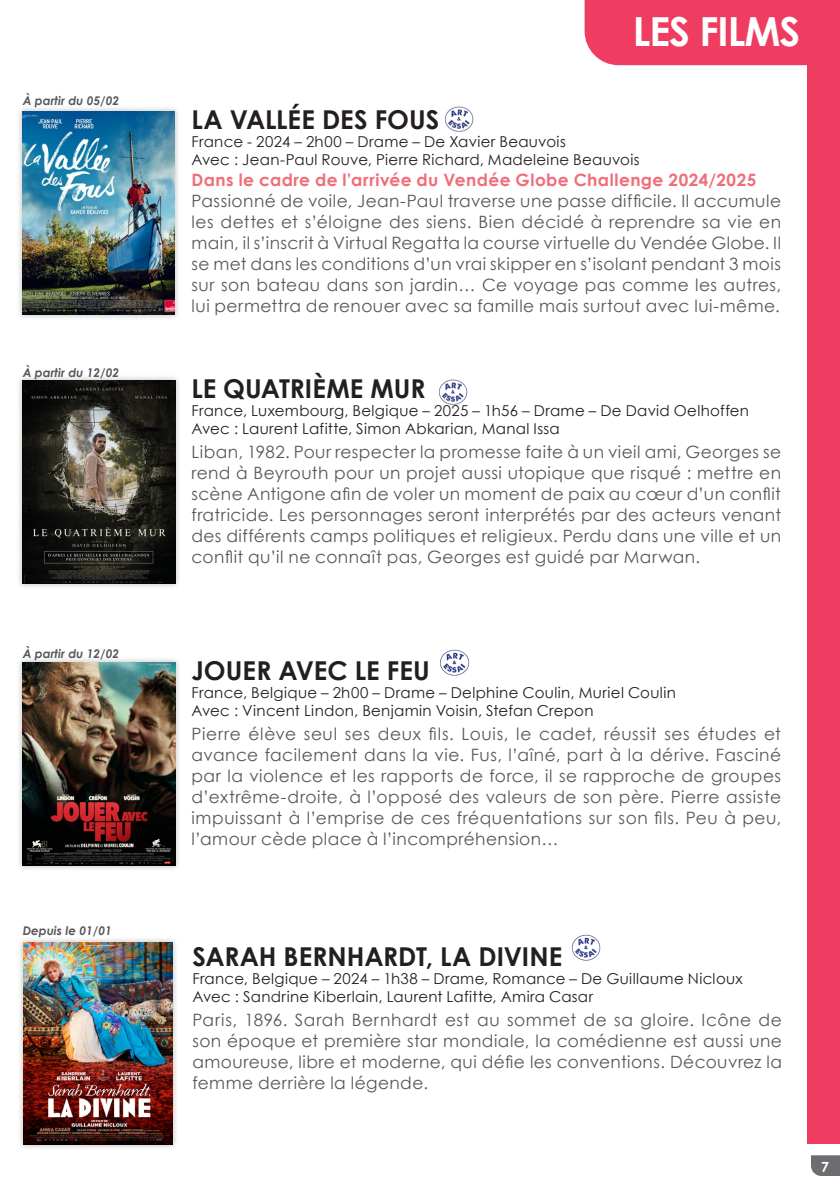
<style>
.page{position:relative;width:840px;height:1191px;background:#fff}
.page>*{position:absolute;margin:0;border:0;box-sizing:border-box;transform-origin:0 0}
.cartouche_film{font:700 40px "Century Gothic";letter-spacing:-.025em;color:#fff}
.courant{font:700 26px "Century Gothic";color:#231f20}
.courant-2{font:17px/21px "Century Gothic";letter-spacing:.025em;color:#57585a;text-align:justify}
.courant-3{font:700 17px "Century Gothic";letter-spacing:.025em;color:#f16c79}
.courant-4{font:15px "Century Gothic";letter-spacing:.02em;color:#231f20}
.t1{font:700 14px "Century Gothic";color:#fff}
.t2{font:italic 700 12px "Century Gothic";color:#57585a}
</style>
<div class="page">
<svg style="left:811px;top:1155px;width:28px;height:21px"></svg>
<div style="left:806px;top:0;width:33px;height:1143px;background:#ef3d62"></div>
<div style="left:584px;top:0;width:222px;height:65px;background:#ef3d62"></div>
<div style="left:16px;top:105px;width:165px;height:216px;background:#231f20;opacity:.3"></div>
<img style="left:23px;top:111px;width:151px;height:204px">
<div style="left:16px;top:374px;width:165px;height:216px;background:#231f20;opacity:.3"></div>
<img style="left:23px;top:380px;width:152px;height:204px">
<div style="left:16px;top:656px;width:165px;height:216px;background:#231f20;opacity:.3"></div>
<img style="left:23px;top:662px;width:152px;height:204px">
<div style="left:17px;top:936px;width:162px;height:215px;background:#231f20;opacity:.3"></div>
<img style="left:24px;top:942px;width:148px;height:202px">
<img style="left:571px;top:934px;width:30px;height:27px">
<img style="left:438px;top:379px;width:30px;height:26px">
<img style="left:440px;top:649px;width:30px;height:27px">
<img style="left:444px;top:106px;width:30px;height:26px">
<p class="t2" style="left:23px;top:92px;width:98px">À partir du 05/02</p>
<p class="t2" style="left:23px;top:363px;width:98px">À partir du 12/02</p>
<p class="t2" style="left:23px;top:644px;width:98px">À partir du 12/02</p>
<p class="t2" style="left:23px;top:921px;width:91px">Depuis le 01/01</p>
<p class="cartouche_film" style="left:632px;top:1px;width:169px">LES FILMS</p>
<p class="courant" style="left:191px;top:100px;width:249px">LA VALLÉE DES FOUS</p>
<p class="courant-4" style="left:191px;top:131px;width:375px">France - 2024 – 2h00 – Drame – De Xavier Beauvois</p>
<p class="courant-4" style="left:191px;top:149px;width:449px">Avec : Jean-Paul Rouve, Pierre Richard, Madeleine Beauvois</p>
<p class="courant-3" style="left:191px;top:167px;width:566px">Dans le cadre de l’arrivée du Vendée Globe Challenge 2024/2025</p>
<p class="courant-2" style="left:191px;top:190px;width:590px">Passionné de voile, Jean-Paul traverse une passe difficile. Il accumule les dettes et s’éloigne des siens. Bien décidé à reprendre sa vie en main, il s’inscrit à Virtual Regatta la course virtuelle du Vendée Globe. Il se met dans les conditions d’un vrai skipper en s’isolant pendant 3 mois sur son bateau dans son jardin… Ce voyage pas comme les autres, lui permettra de renouer avec sa famille mais surtout avec lui-même.</p>
<p class="courant" style="left:191px;top:369px;width:235px">LE QUATRIÈME MUR</p>
<p class="courant-4" style="left:191px;top:400px;width:558px">France, Luxembourg, Belgique – 2025 – 1h56 – Drame – De David Oelhoffen</p>
<p class="courant-4" style="left:191px;top:418px;width:369px">Avec : Laurent Lafitte, Simon Abkarian, Manal Issa</p>
<p class="courant-2" style="left:191px;top:441px;width:590px">Liban, 1982. Pour respecter la promesse faite à un vieil ami, Georges se rend à Beyrouth pour un projet aussi utopique que risqué : mettre en scène Antigone afin de voler un moment de paix au cœur d’un conflit fratricide. Les personnages seront interprétés par des acteurs venant des différents camps politiques et religieux. Perdu dans une ville et un conflit qu’il ne connaît pas, Georges est guidé par Marwan.</p>
<p class="courant" style="left:191px;top:651px;width:240px">JOUER AVEC LE FEU</p>
<p class="courant-4" style="left:191px;top:682px;width:485px">France, Belgique – 2h00 – Drame – Delphine Coulin, Muriel Coulin</p>
<p class="courant-4" style="left:191px;top:700px;width:403px">Avec : Vincent Lindon, Benjamin Voisin, Stefan Crepon</p>
<p class="courant-2" style="left:191px;top:723px;width:590px">Pierre élève seul ses deux fils. Louis, le cadet, réussit ses études et avance facilement dans la vie. Fus, l’aîné, part à la dérive. Fasciné par la violence et les rapports de force, il se rapproche de groupes d’extrême-droite, à l’opposé des valeurs de son père. Pierre assiste impuissant à l’emprise de ces fréquentations sur son fils. Peu à peu, l’amour cède place à l’incompréhension…</p>
<p class="courant" style="left:192px;top:937px;width:371px">SARAH BERNHARDT, LA DIVINE</p>
<p class="courant-4" style="left:192px;top:968px;width:551px">France, Belgique – 2024 – 1h38 – Drame, Romance – De Guillaume Nicloux</p>
<p class="courant-4" style="left:192px;top:986px;width:402px">Avec : Sandrine Kiberlain, Laurent Lafitte, Amira Casar</p>
<p class="courant-2" style="left:192px;top:1009px;width:590px">Paris, 1896. Sarah Bernhardt est au sommet de sa gloire. Icône de son époque et première star mondiale, la comédienne est aussi une amoureuse, libre et moderne, qui défie les conventions. Découvrez la femme derrière la légende.</p>
<p class="t1" style="left:820px;top:1156px;width:9px">7</p>
<p class="t1" style="left:817px;top:1160px;width:9px">7</p>
</div>
